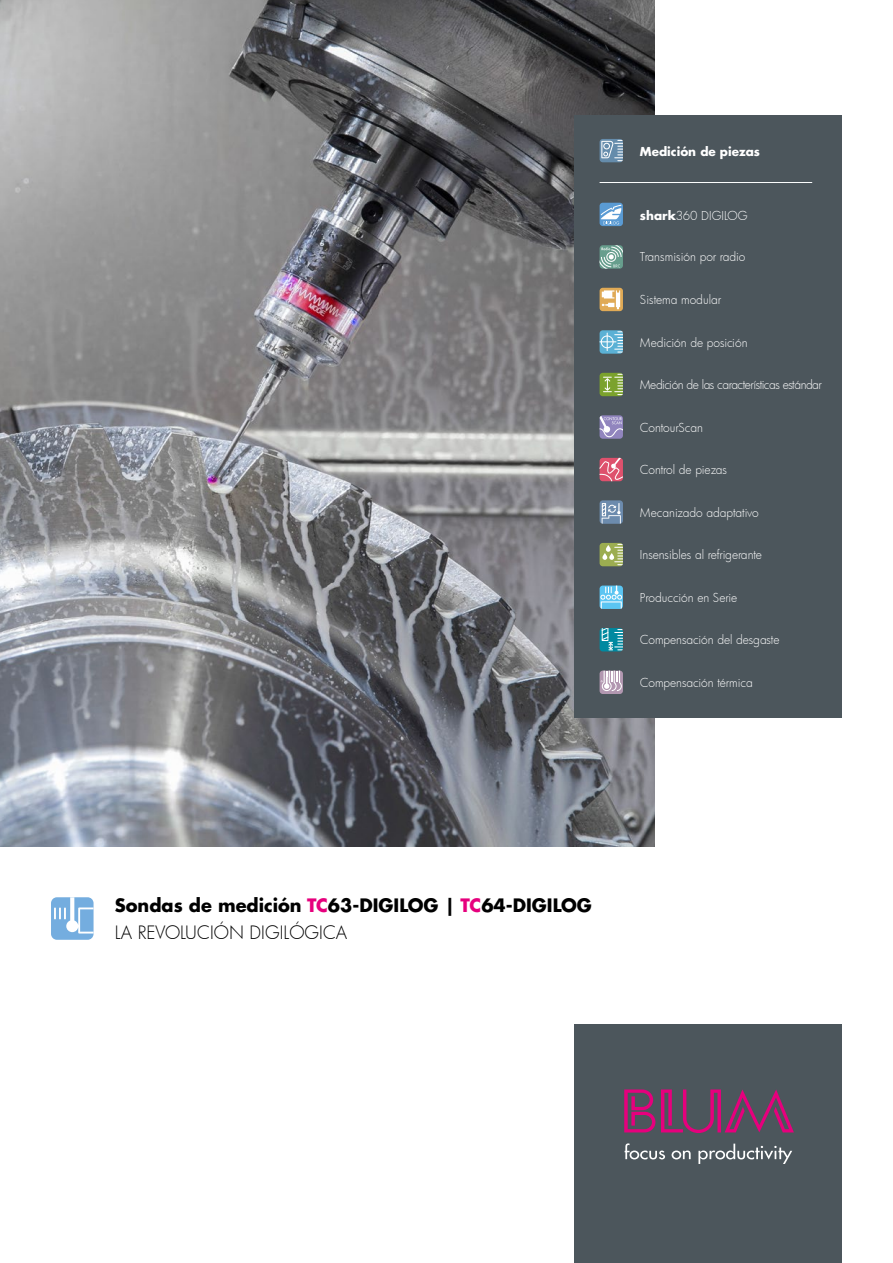
<style>
.page{position:relative;width:893px;height:1263px;background:#fff}
.page>*{position:absolute;margin:0;border:0;box-sizing:border-box;transform-origin:0 0}
.t1{font:700 18px "Futura LT Pro";color:#000}
.t2{font:300 18px "Futura";color:#000}
.t3{font:300 12px "Futura";letter-spacing:-.005em;color:#fff}
.t4{font:300 12px "Futura";letter-spacing:-.04em;color:#fff}
.t5{font:700 12px "Futura LT Pro";color:#fff}
.s1{font-family:"Futura LT Pro";font-weight:700}
.s2{color:#e6007d}
</style>
<div class="page">
<div style="left:574px;top:1025px;width:268px;height:238px;background:#4c565c"></div>
<svg style="left:625px;top:1143px;width:40px;height:16px"></svg>
<svg style="left:672px;top:1150px;width:19px;height:9px"></svg>
<svg style="left:698px;top:1143px;width:94px;height:21px"></svg>
<svg style="left:624px;top:1089px;width:31px;height:43px"></svg>
<svg style="left:661px;top:1089px;width:133px;height:44px"></svg>
<img style="left:0;top:0;width:655px;height:846px">
<div style="left:51px;top:897px;width:43px;height:43px;background:#74addf;border-radius:6px"></div>
<svg style="left:54px;top:897px;width:40px;height:36px"></svg>
<div style="left:574px;top:115px;width:268px;height:602px;background:#4c565c"></div>
<div style="left:600px;top:139px;width:23px;height:23px;background:#658cab;border-radius:3px"></div>
<svg style="left:601px;top:140px;width:22px;height:21px"></svg>
<svg style="left:600px;top:245px;width:23px;height:24px"></svg>
<div style="left:600px;top:330px;width:23px;height:24px;background:#5694ae;border-radius:3px"></div>
<svg style="left:600px;top:331px;width:23px;height:22px"></svg>
<div style="left:600px;top:373px;width:23px;height:23px;background:#7ba22d;border-radius:3px"></div>
<svg style="left:603px;top:374px;width:20px;height:21px"></svg>
<div style="left:600px;top:415px;width:23px;height:24px;background:#9185be;border-radius:3px"></div>
<svg style="left:600px;top:416px;width:23px;height:21px"></svg>
<svg style="left:600px;top:500px;width:23px;height:24px"></svg>
<hr style="left:602px;top:503px;width:4px;height:13px;background:#f3f5f8">
<svg style="left:602px;top:504px;width:19px;height:20px"></svg>
<svg style="left:600px;top:203px;width:23px;height:23px"></svg>
<svg style="left:601px;top:205px;width:20px;height:19px"></svg>
<hr style="left:600px;top:182px;width:212px;height:1px;background:#fff">
<div style="left:600px;top:543px;width:23px;height:23px;background:#9cad51;border-radius:3px"></div>
<svg style="left:602px;top:544px;width:21px;height:21px"></svg>
<div style="left:600px;top:585px;width:23px;height:24px;background:#5bc5f2;border-radius:3px"></div>
<svg style="left:601px;top:601px;width:21px;height:8px"></svg>
<svg style="left:600px;top:585px;width:22px;height:15px"></svg>
<svg style="left:600px;top:628px;width:23px;height:23px"></svg>
<svg style="left:602px;top:628px;width:21px;height:22px"></svg>
<div style="left:600px;top:671px;width:23px;height:23px;background:#b297b0;border-radius:3px"></div>
<svg style="left:601px;top:671px;width:21px;height:20px"></svg>
<svg style="left:600px;top:288px;width:23px;height:23px"></svg>
<svg style="left:602px;top:290px;width:18px;height:19px"></svg>
<svg style="left:600px;top:458px;width:23px;height:23px"></svg>
<p class="t5" style="left:640px;top:142px;width:122px">Medición de piezas</p>
<p class="t3" style="left:640px;top:207px;width:109px"><span class="s1">shark</span>360 DIGILOG</p>
<p class="t3" style="left:640px;top:249px;width:107px">Transmisión por radio</p>
<p class="t3" style="left:640px;top:292px;width:83px">Sistema modular</p>
<p class="t3" style="left:640px;top:334px;width:109px">Medición de posición</p>
<p class="t4" style="left:640px;top:377px;width:183px">Medición de las características estándar</p>
<p class="t3" style="left:640px;top:419px;width:65px">ContourScan</p>
<p class="t3" style="left:640px;top:462px;width:89px">Control de piezas</p>
<p class="t3" style="left:640px;top:504px;width:120px">Mecanizado adaptativo</p>
<p class="t3" style="left:640px;top:547px;width:124px">Insensibles al refrigerante</p>
<p class="t3" style="left:640px;top:589px;width:99px">Producción en Serie</p>
<p class="t3" style="left:640px;top:632px;width:141px">Compensación del desgaste</p>
<p class="t3" style="left:640px;top:674px;width:114px">Compensación térmica</p>
<h1 class="t1" style="left:115px;top:892px;width:479px">Sondas de medición <span class="s2">TC</span>63-DIGILOG | <span class="s2">TC</span>64-DIGILOG</h1>
<h1 class="t2" style="left:115px;top:921px;width:234px">LA REVOLUCIÓN DIGILÓGICA</h1>
</div>
